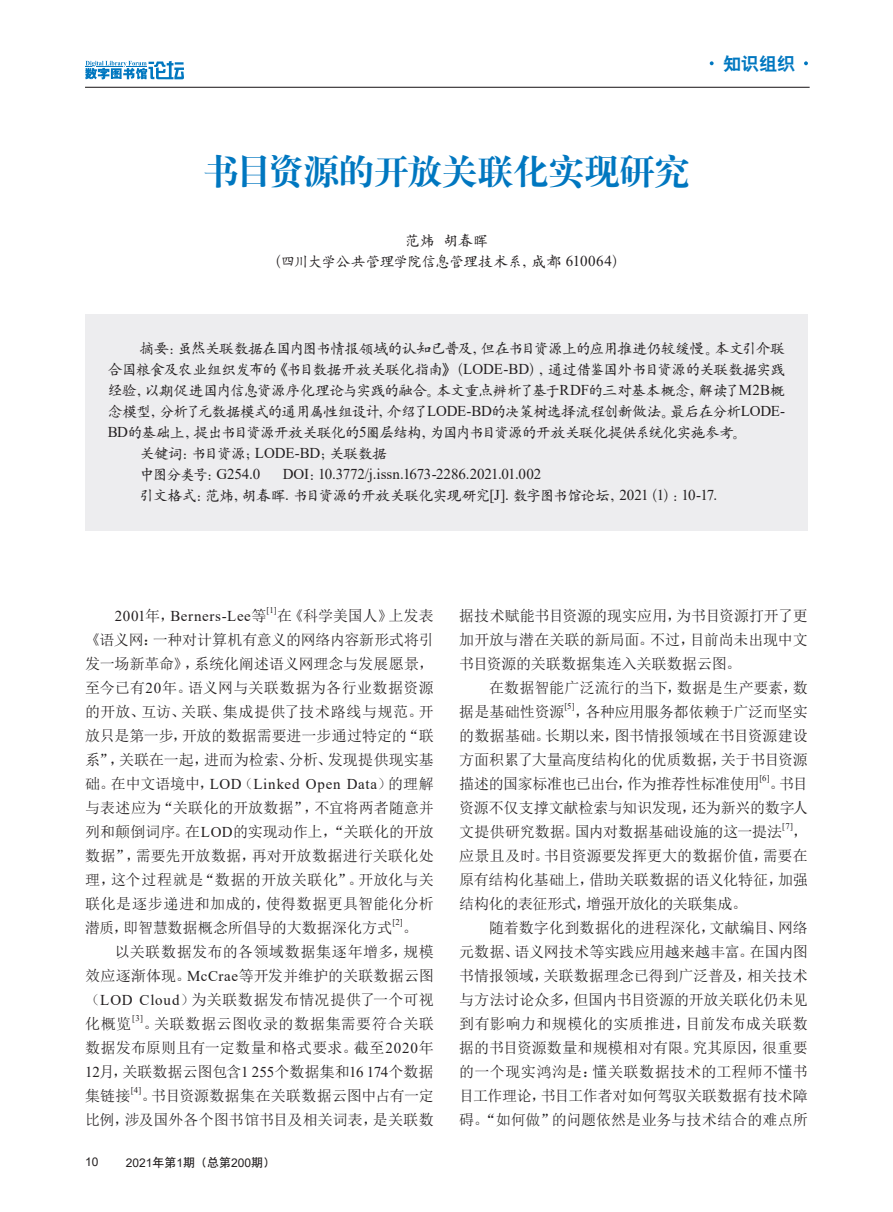
<style>
.page{position:relative;width:893px;height:1212px;background:#fff}
.page>*{position:absolute;margin:0;border:0;box-sizing:border-box;transform-origin:0 0}
.大标题{font:36px "H Ya 4 gj";letter-spacing:-.035em;color:#0077c0}
.t1{font:18px "H Yb 2 gj";color:#0077c0}
.正文{font:15px/24px "Sim Sun";color:#231f20;text-align:justify}
.摘要{font:15px/21px "H Yc 1 gj";letter-spacing:-.055em;color:#231f20;text-align:justify}
.摘要-2{font:15px "Times New Roman";letter-spacing:-.01em;color:#231f20}
.正文-2{font:15px "Times New Roman";letter-spacing:.045em;color:#231f20}
.t2{font:12px "Arial";color:#231f20}
.正文-3{font:8.7px "Times New Roman";color:#231f20}
.s1{font-family:"Times New Roman"}
.s2{font-family:"H Yc 1 gj"}
.s3{font-family:"Sim Sun"}
.s4{font-family:"H Yb 1 gj"}
</style>
<div class="page">
<hr style="left:85px;top:87px;width:725px;height:1px;background:#231f20">
<svg style="left:85px;top:61px;width:99px;height:18px"></svg>
<div style="left:85px;top:314px;width:723px;height:216px;background:#ededef"></div>
<svg style="left:710px;top:61px;width:4px;height:4px"></svg>
<svg style="left:804px;top:61px;width:4px;height:4px"></svg>
<p class="大标题" style="left:203px;top:153px;width:488px">书目资源的开放关联化实现研究</p>
<p class="摘要" style="left:405px;top:230px;width:85px">范炜 胡春晖</p>
<p class="摘要" style="left:267px;top:251px;width:360px">（四川大学公共管理学院信息管理技术系，成都 <span class="s1">610064</span>）</p>
<p class="t1" style="left:723px;top:55px;width:73px">知识组织</p>
<p class="摘要" style="left:108px;top:338px;width:679px;text-indent:32px">摘要：虽然关联数据在国内图书情报领域的认知已普及，但在书目资源上的应用推进仍较缓慢。本文引介联合国粮食及农业组织发布的《书目数据开放关联化指南》（<span class="s1">LODE-BD</span>），通过借鉴国外书目资源的关联数据实践经验，以期促进国内信息资源序化理论与实践的融合。本文重点辨析了基于<span class="s1">RDF</span>的三对基本概念，解读了<span class="s1">M2B</span>概念模型，分析了元数据模式的通用属性组设计，介绍了<span class="s1">LODE-BD</span>的决策树选择流程创新做法。最后在分析<span class="s1">LODE-BD</span>的基础上，提出书目资源开放关联化的<span class="s1">5</span>圈层结构，为国内书目资源的开放关联化提供系统化实施参考。</p>
<p class="摘要" style="left:140px;top:443px;width:249px">关键词：书目资源；<span class="s1">LODE-BD</span>；关联数据</p>
<p class="摘要" style="left:140px;top:464px;width:122px">中图分类号：<span class="s1">G254.0</span></p>
<p class="摘要-2" style="left:283px;top:463px;width:260px">DOI<span class="s2">：</span>10.3772/j.issn.1673-2286.2021.01.002</p>
<p class="摘要" style="left:140px;top:485px;width:579px">引文格式：范炜，胡春晖<span class="s1">.</span> 书目资源的开放关联化实现研究<span class="s1">[J].</span> 数字图书馆论坛，<span class="s1">2021</span>（<span class="s1">1</span>）：<span class="s1">10-17.</span></p>
<p class="正文-2" style="left:115px;top:605px;width:153px">2001<span class="s3">年，</span>Berners-Lee<span class="s3">等</span></p>
<p class="正文-3" style="left:267px;top:604px;width:12px">[1]</p>
<p class="正文" style="left:85px;top:603px;width:350px;text-indent:192px">在《科学美国人》上发表《语义网：一种对计算机有意义的网络内容新形式将引发一场新革命》，系统化阐述语义网理念与发展愿景，至今已有<span class="s1">20</span>年。语义网与关联数据为各行业数据资源的开放、互访、关联、集成提供了技术路线与规范。开放只是第一步，开放的数据需要进一步通过特定的“联系”，关联在一起，进而为检索、分析、发现提供现实基础。在中文语境中，<span class="s1">LOD</span>（<span class="s1">Linked Open Data</span>）的理解与表述应为“关联化的开放数据”，不宜将两者随意并列和颠倒词序。在<span class="s1">LOD</span>的实现动作上，“关联化的开放数据”，需要先开放数据，再对开放数据进行关联化处理，这个过程就是“数据的开放关联化”。开放化与关联化是逐步递进和加成的，使得数据更具智能化分析潜质，即智慧数据概念所倡导的大数据深化方式</p>
<p class="正文-3" style="left:392px;top:916px;width:12px">[2]</p>
<p class="正文" style="left:403px;top:915px;width:16px">。</p>
<p class="正文" style="left:85px;top:939px;width:350px;text-indent:30px">以关联数据发布的各领域数据集逐年增多，规模效应逐渐体现。<span class="s1">McCrae</span>等开发并维护的关联数据云图（<span class="s1">LOD Cloud</span>）为关联数据发布情况提供了一个可视化概览</p>
<p class="正文-3" style="left:132px;top:1012px;width:13px">[3]</p>
<p class="正文" style="left:85px;top:1011px;width:350px;text-indent:58px">。关联数据云图收录的数据集需要符合关联数据发布原则且有一定数量和格式要求。截至<span class="s1">2020</span>年<span class="s1">12</span>月，关联数据云图包含<span class="s1">1 255</span>个数据集和<span class="s1">16 174</span>个数据集链接</p>
<p class="正文-3" style="left:131px;top:1084px;width:12px">[4]</p>
<p class="正文" style="left:85px;top:1083px;width:350px;text-align:right">。书目资源数据集在关联数据云图中占有一定<br>比例，涉及国外各个图书馆书目及相关词表，是关联数</p>
<p class="t2" style="left:85px;top:1154px;width:15px">10</p>
<p class="t2" style="left:126px;top:1154px;width:151px">2021<span class="s4">年第</span>1<span class="s4">期（总第</span>200<span class="s4">期）</span></p>
<p class="正文" style="left:459px;top:603px;width:350px">据技术赋能书目资源的现实应用，为书目资源打开了更加开放与潜在关联的新局面。不过，目前尚未出现中文书目资源的关联数据集连入关联数据云图。</p>
<p class="正文" style="left:459px;top:675px;width:350px;text-indent:30px">在数据智能广泛流行的当下，数据是生产要素，数据是基础性资源</p>
<p class="正文-3" style="left:564px;top:700px;width:12px">[5]</p>
<p class="正文" style="left:459px;top:699px;width:350px;text-indent:116px">，各种应用服务都依赖于广泛而坚实的数据基础。长期以来，图书情报领域在书目资源建设方面积累了大量高度结构化的优质数据，关于书目资源描述的国家标准也已出台，作为推荐性标准使用</p>
<p class="正文-3" style="left:759px;top:772px;width:12px">[6]</p>
<p class="正文" style="left:459px;top:771px;width:350px;text-indent:310px">。书目资源不仅支撑文献检索与知识发现，还为新兴的数字人文提供研究数据。国内对数据基础设施的这一提法</p>
<p class="正文-3" style="left:782px;top:820px;width:12px">[7]</p>
<p class="正文" style="left:459px;top:819px;width:350px;text-indent:334px">，应景且及时。书目资源要发挥更大的数据价值，需要在原有结构化基础上，借助关联数据的语义化特征，加强结构化的表征形式，增强开放化的关联集成。</p>
<p class="正文" style="left:459px;top:915px;width:350px;text-indent:30px">随着数字化到数据化的进程深化，文献编目、网络元数据、语义网技术等实践应用越来越丰富。在国内图书情报领域，关联数据理念已得到广泛普及，相关技术与方法讨论众多，但国内书目资源的开放关联化仍未见到有影响力和规模化的实质推进，目前发布成关联数据的书目资源数量和规模相对有限。究其原因，很重要的一个现实鸿沟是：懂关联数据技术的工程师不懂书目工作理论，书目工作者对如何驾驭关联数据有技术障碍。“如何做”的问题依然是业务与技术结合的难点所</p>
</div>
